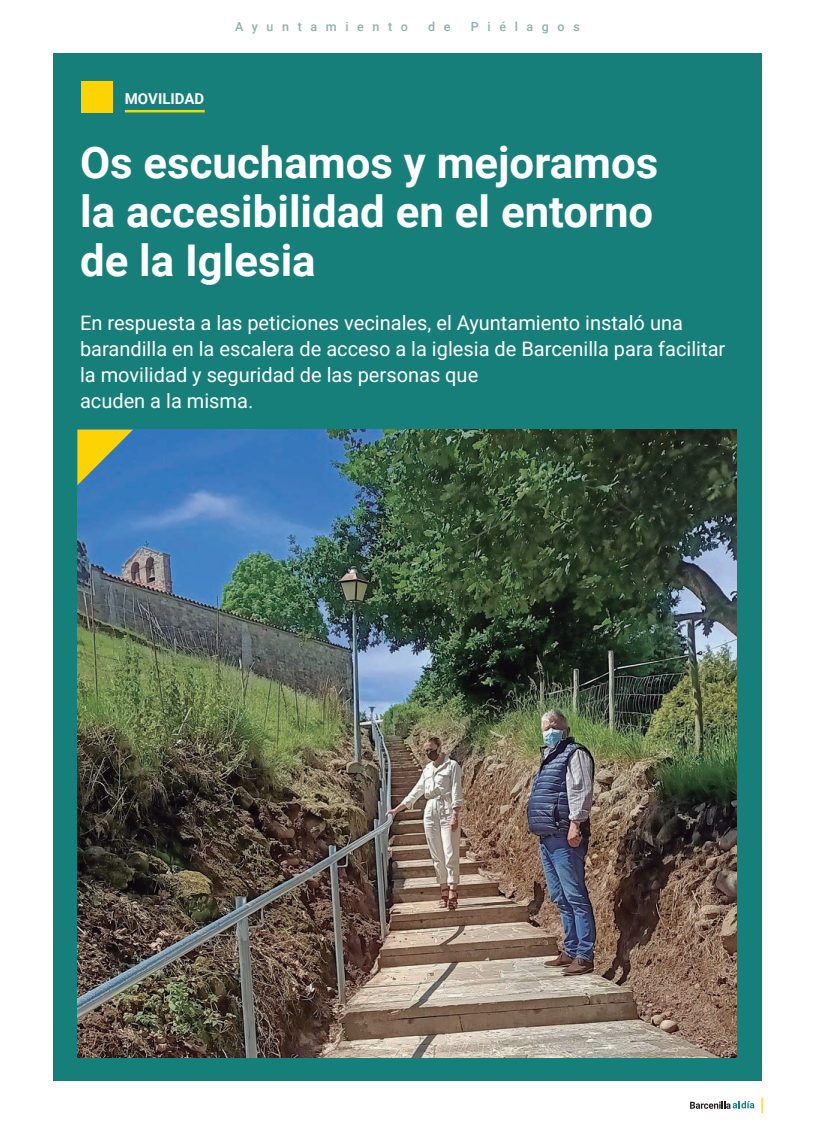
<style>
.page{position:relative;width:815px;height:1134px;background:#fff}
.page>*{position:absolute;margin:0;border:0;box-sizing:border-box;transform-origin:0 0}
.t1{font:700 43.75px/48.8px "Roboto";color:#fff;text-align:justify}
.t2{font:20px/26.2px "Roboto";color:#fff}
.t3{font:700 15px "Roboto";color:#fff}
.t4{font:500 12.5px "Roboto";letter-spacing:.69em;color:#8eb1af}
</style>
<div class="page">
<svg style="left:690px;top:1101px;width:64px;height:8px"></svg>
<svg style="left:761px;top:1098px;width:2px;height:15px"></svg>
<div style="left:53px;top:53px;width:709px;height:1028px;background:#167f79"></div>
<div style="left:81px;top:82px;width:32px;height:31px;background:#fed304"></div>
<hr style="left:125px;top:110px;width:80px;height:2px;background:#fed304">
<img style="left:77px;top:430px;width:659px;height:628px">
<svg style="left:77px;top:430px;width:56px;height:55px;background:#99a461"></svg>
<p class="t3" style="left:125px;top:88px;width:81px">MOVILIDAD</p>
<p class="t4" style="left:235px;top:18px;width:174px">Ayuntamiento</p>
<p class="t4" style="left:428px;top:18px;width:24px">d e</p>
<p class="t4" style="left:471px;top:18px;width:110px">Piélagos</p>
<h1 class="t1" style="left:80px;top:136px;width:580px">Os escuchamos y mejoramos la accesibilidad en el entorno de la Iglesia</h1>
<p class="t2" style="left:80px;top:309px;width:647px">En respuesta a las peticiones vecinales, el Ayuntamiento instaló una barandilla en la escalera de acceso a la iglesia de Barcenilla para facilitar la movilidad y seguridad de las personas que<br>acuden a la misma.</p>
</div>
